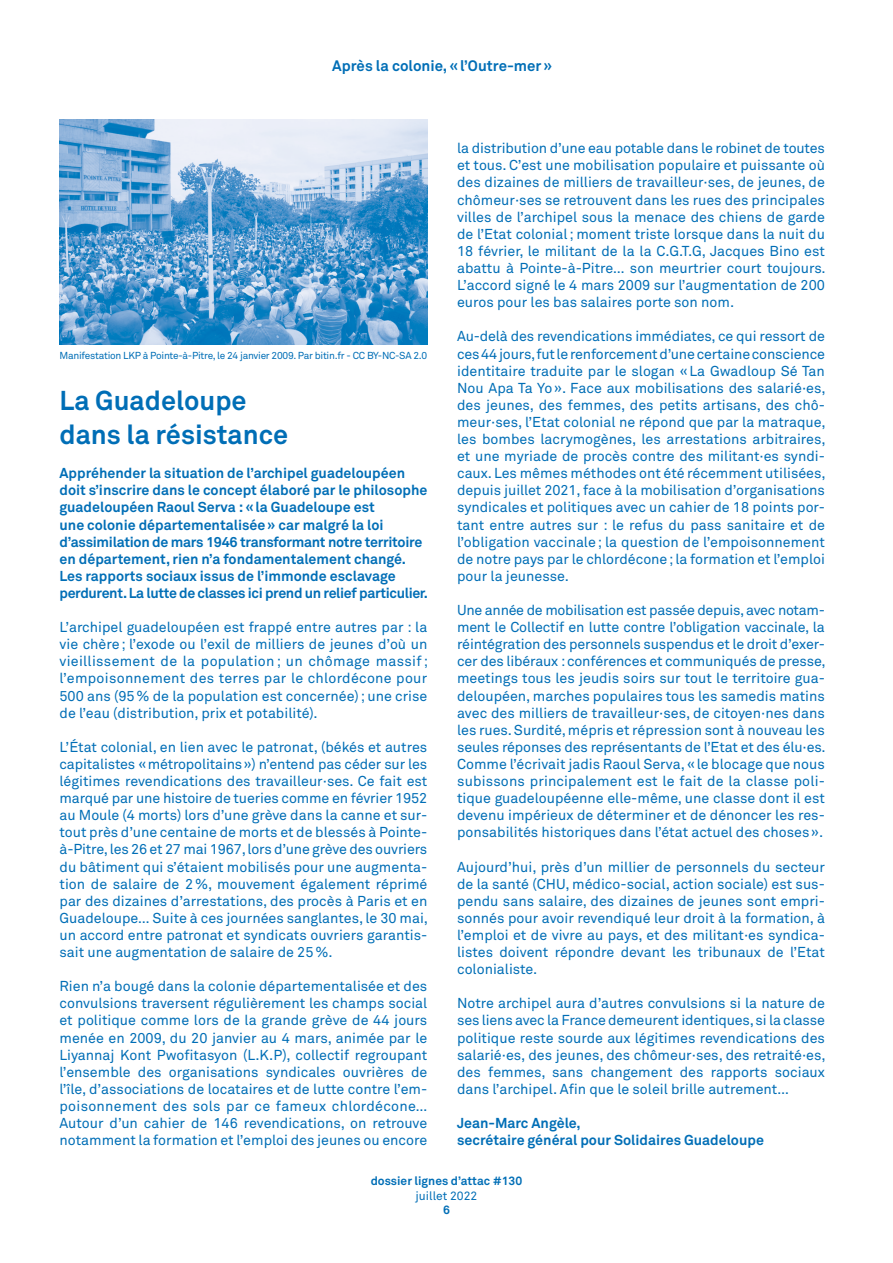
<style>
.page{position:relative;width:893px;height:1263px;background:#fff}
.page>*{position:absolute;margin:0;border:0;box-sizing:border-box;transform-origin:0 0}
.t1{font:700 27px/34.2px "Akkurat Std";color:#006eb6}
.t2{font:700 15px "Akkurat Std";color:#006eb6}
.t3{font:14.25px/17.1px "Akkurat Std";color:#006eb6;text-align:justify}
.t4{font:700 14.25px/17.1px "Akkurat Std";color:#006eb6}
.t5{font:700 12px "Akkurat Std";color:#006eb6}
.t6{font:12px "Akkurat Std";color:#006eb6}
.t7{font:10.05px "Akkurat Std";letter-spacing:-.025em;color:#006eb6}
</style>
<div class="page">
<img style="left:60px;top:119px;width:367px;height:225px">
<p class="t2" style="left:332px;top:57px;width:221px">Après la colonie, «l’Outre-mer»</p>
<p class="t7" style="left:60px;top:349px;width:369px">Manifestation LKP à Pointe-à-Pitre, le 24 janvier 2009. Par bitin.fr - CC BY-NC-SA 2.0</p>
<p class="t1" style="left:60px;top:383px;width:230px">La Guadeloupe dans la résistance</p>
<p class="t4" style="left:60px;top:464px;width:370px">Appréhender la situation de l’archipel guadeloupéen doit s’inscrire dans le concept élaboré par le philosophe guadeloupéen Raoul Serva : «la Guadeloupe est<br>une colonie départementalisée» car malgré la loi d’assimilation de mars 1946 transformant notre territoire en département, rien n’a fondamentalement changé.<br>Les rapports sociaux issus de l’immonde esclavage perdurent. La lutte de classes ici prend un relief particulier.</p>
<p class="t3" style="left:60px;top:619px;width:370px">L’archipel guadeloupéen est frappé entre autres par : la vie chère; l’exode ou l’exil de milliers de jeunes d’où un vieillissement de la population ; un chômage massif; l’empoisonnement des terres par le chlordécone pour 500 ans (95% de la population est concernée); une crise de l’eau (distribution, prix et potabilité).</p>
<p class="t3" style="left:60px;top:738px;width:370px">L’État colonial, en lien avec le patronat, (békés et autres capitalistes «métropolitains») n’entend pas céder sur les légitimes revendications des travailleur·ses. Ce fait est marqué par une histoire de tueries comme en février 1952 au Moule (4 morts) lors d’une grève dans la canne et sur&shy;tout près d’une centaine de morts et de blessés à Pointe&shy;à-Pitre, les 26 et 27 mai 1967, lors d’une grève des ouvriers du bâtiment qui s’étaient mobilisés pour une augmenta&shy;tion de salaire de 2%, mouvement également réprimé par des dizaines d’arrestations, des procès à Paris et en Guadeloupe… Suite à ces journées sanglantes, le 30 mai, un accord entre patronat et syndicats ouvriers garantis&shy;sait une augmentation de salaire de 25%.</p>
<p class="t3" style="left:60px;top:978px;width:369px">Rien n’a bougé dans la colonie départementalisée et des convulsions traversent régulièrement les champs social et politique comme lors de la grande grève de 44 jours menée en 2009, du 20 janvier au 4 mars, animée par le Liyannaj Kont Pwofitasyon (L.K.P), collectif regroupant l’ensemble des organisations syndicales ouvrières de l’île, d’associations de locataires et de lutte contre l’em&shy;poisonnement des sols par ce fameux chlordécone… Autour d’un cahier de 146 revendications, on retrouve notamment la formation et l’emploi des jeunes ou encore</p>
<p class="t3" style="left:457px;top:140px;width:370px">la distribution d’une eau potable dans le robinet de toutes et tous. C’est une mobilisation populaire et puissante où des dizaines de milliers de travailleur·ses, de jeunes, de chômeur·ses se retrouvent dans les rues des principales villes de l’archipel sous la menace des chiens de garde de l’Etat colonial; moment triste lorsque dans la nuit du 18 février, le militant de la la C.G.T.G, Jacques Bino est abattu à Pointe-à-Pitre… son meurtrier court toujours.<br>L’accord signé le 4 mars 2009 sur l’augmentation de 200 euros pour les bas salaires porte son nom.</p>
<p class="t3" style="left:457px;top:328px;width:370px">Au-delà des revendications immédiates, ce qui ressort de ces 44 jours, fut le renforcement d’une certaine conscience identitaire traduite par le slogan «La Gwadloup Sé Tan Nou Apa Ta Yo». Face aux mobilisations des salarié·es, des jeunes, des femmes, des petits artisans, des chô&shy;meur·ses, l’Etat colonial ne répond que par la matraque, les bombes lacrymogènes, les arrestations arbitraires, et une myriade de procès contre des militant·es syndi&shy;caux. Les mêmes méthodes ont été récemment utilisées, depuis juillet 2021, face à la mobilisation d’organisations syndicales et politiques avec un cahier de 18 points por&shy;tant entre autres sur : le refus du pass sanitaire et de l’obligation vaccinale; la question de l’empoisonnement de notre pays par le chlordécone; la formation et l’emploi pour la jeunesse.</p>
<p class="t3" style="left:457px;top:602px;width:370px">Une année de mobilisation est passée depuis, avec notam&shy;ment le Collectif en lutte contre l’obligation vaccinale, la réintégration des personnels suspendus et le droit d’exer&shy;cer des libéraux : conférences et communiqués de presse, meetings tous les jeudis soirs sur tout le territoire gua&shy;deloupéen, marches populaires tous les samedis matins avec des milliers de travailleur·ses, de citoyen·nes dans les rues. Surdité, mépris et répression sont à nouveau les seules réponses des représentants de l’Etat et des élu·es.<br>Comme l’écrivait jadis Raoul Serva, «le blocage que nous subissons principalement est le fait de la classe poli&shy;tique guadeloupéenne elle-même, une classe dont il est devenu impérieux de déterminer et de dénoncer les res&shy;ponsabilités historiques dans l’état actuel des choses».</p>
<p class="t3" style="left:457px;top:858px;width:369px">Aujourd’hui, près d’un millier de personnels du secteur de la santé (CHU, médico-social, action sociale) est sus&shy;pendu sans salaire, des dizaines de jeunes sont empri&shy;sonnés pour avoir revendiqué leur droit à la formation, à l’emploi et de vivre au pays, et des militant·es syndica&shy;listes doivent répondre devant les tribunaux de l’Etat colonialiste.</p>
<p class="t3" style="left:457px;top:995px;width:370px">Notre archipel aura d’autres convulsions si la nature de ses liens avec la France demeurent identiques, si la classe politique reste sourde aux légitimes revendications des salarié·es, des jeunes, des chômeur·ses, des retraité·es, des femmes, sans changement des rapports sociaux dans l’archipel. Afin que le soleil brille autrement…</p>
<p class="t4" style="left:457px;top:1114px;width:308px">Jean-Marc Angèle,<br>secrétaire général pour Solidaires Guadeloupe</p>
<p class="t5" style="left:371px;top:1173px;width:153px">dossier lignes d’attac #130</p>
<p class="t6" style="left:416px;top:1188px;width:63px">juillet 2022</p>
<p class="t5" style="left:443px;top:1202px;width:8px">6</p>
</div>
